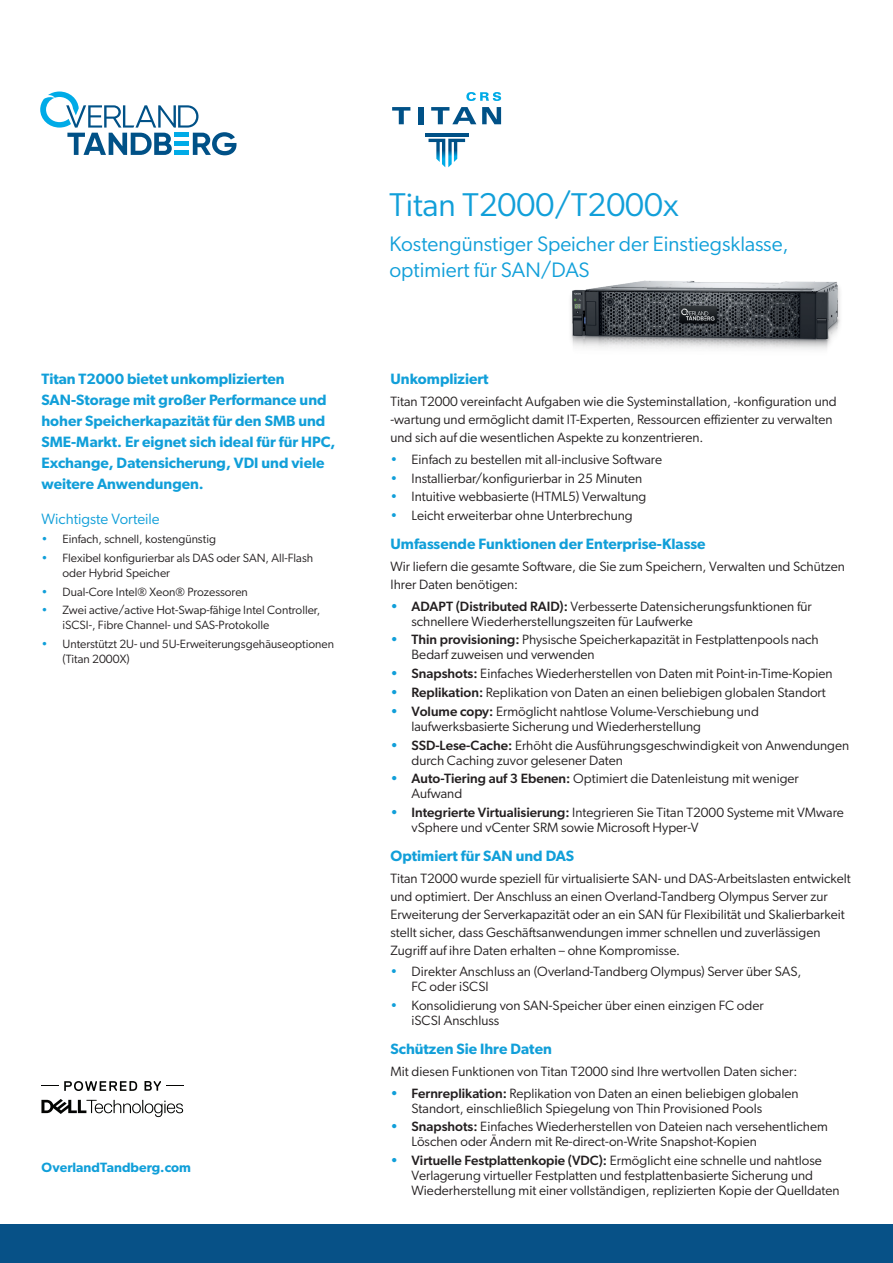
<style>
.page{position:relative;width:893px;height:1263px;background:#fff}
.page>*{position:absolute;margin:0;border:0;box-sizing:border-box;transform-origin:0 0}
.t1{font:33px "Gibson";color:#119fd9}
.t2{font:21px/25.5px "Gibson";color:#119fd9}
.t3{font:600 15px/21px "Gibson";color:#119fd9}
.t4{font:15px "Gibson";color:#119fd9}
.t5{font:13.5px/15px "Gibson";color:#231f20}
.t6{font:600 13.5px "Gibson";color:#119fd9}
.t7{font:12px/15px "Gibson";color:#231f20}
.s1{color:#119fd9}
.s2{font-weight:500;color:#119fd9}
.s3{font-weight:500}
</style>
<div class="page">
<svg style="left:40px;top:92px;width:196px;height:63px"></svg>
<div style="left:0;top:1224px;width:893px;height:39px;background:#075187"></div>
<img style="left:571px;top:280px;width:269px;height:70px">
<svg style="left:42px;top:1081px;width:95px;height:10px"></svg>
<svg style="left:145px;top:1081px;width:38px;height:10px"></svg>
<svg style="left:41px;top:1099px;width:142px;height:18px"></svg>
<svg style="left:392px;top:107px;width:18px;height:17px"></svg>
<div style="left:418px;top:107px;width:5px;height:17px;background:#005187"></div>
<svg style="left:431px;top:107px;width:45px;height:17px"></svg>
<svg style="left:482px;top:107px;width:19px;height:17px"></svg>
<hr style="left:425px;top:133px;width:44px;height:3px;background:#005187">
<svg style="left:428px;top:139px;width:37px;height:28px"></svg>
<svg style="left:466px;top:92px;width:35px;height:9px"></svg>
<p class="t3" style="left:41px;top:368px;width:295px">Titan T2000 bietet unkomplizierten SAN-Storage mit großer Performance und hoher Speicherkapazität für den SMB und SME-Markt. Er eignet sich ideal für für HPC, Exchange, Datensicherung, VDI und viele weitere Anwendungen.</p>
<p class="t4" style="left:41px;top:509px;width:120px">Wichtigste Vorteile</p>
<p class="t7" style="left:41px;top:531px;width:176px"><span class="s1">•</span> Einfach, schnell, kostengünstig</p>
<p class="t7" style="left:62px;top:550px;width:252px;text-indent:-21px"><span class="s1">•</span> Flexibel konfigurierbar als DAS oder SAN, All-Flash oder Hybrid Speicher</p>
<p class="t7" style="left:41px;top:584px;width:208px"><span class="s1">•</span> Dual-Core Intel® Xeon® Prozessoren</p>
<p class="t7" style="left:62px;top:602px;width:259px;text-indent:-21px"><span class="s1">•</span> Zwei active/active Hot-Swap-fähige Intel Controller, iSCSI-, Fibre Channel- und SAS-Protokolle</p>
<p class="t7" style="left:62px;top:636px;width:273px;text-indent:-21px"><span class="s1">•</span> Unterstützt 2U- und 5U-Erweiterungsgehäuseoptionen (Titan 2000X)</p>
<p class="t6" style="left:41px;top:1160px;width:151px">OverlandTandberg.com</p>
<h1 class="t1" style="left:389px;top:185px;width:291px">Titan T2000/T2000x</h1>
<h2 class="t2" style="left:389px;top:231px;width:401px">Kostengünstiger Speicher der Einstiegsklasse, optimiert für SAN/DAS</h2>
<p class="t3" style="left:390px;top:368px;width:100px">Unkompliziert</p>
<p class="t5" style="left:390px;top:393px;width:448px;line-height:18px">Titan T2000 vereinfacht Aufgaben wie die Systeminstallation, -konfiguration und -wartung und ermöglicht damit IT-Experten, Ressourcen effizienter zu verwalten und sich auf die wesentlichen Aspekte zu konzentrieren.</p>
<p class="t5" style="left:390px;top:452px;width:273px"><span class="s1">•</span> Einfach zu bestellen mit all-inclusive Software</p>
<p class="t5" style="left:390px;top:470px;width:253px"><span class="s1">•</span> Installierbar/konfigurierbar in 25 Minuten</p>
<p class="t5" style="left:390px;top:489px;width:257px"><span class="s1">•</span> Intuitive webbasierte (HTML5) Verwaltung</p>
<p class="t5" style="left:390px;top:508px;width:244px"><span class="s1">•</span> Leicht erweiterbar ohne Unterbrechung</p>
<p class="t3" style="left:390px;top:533px;width:316px">Umfassende Funktionen der Enterprise-Klasse</p>
<p class="t5" style="left:390px;top:557px;width:456px;line-height:18px">Wir liefern die gesamte Software, die Sie zum Speichern, Verwalten und Schützen<br>Ihrer Daten benötigen:</p>
<p class="t5" style="left:411px;top:598px;width:402px;text-indent:-21px"><span class="s2">•</span> <span class="s3">ADAPT (Distributed RAID):</span> Verbesserte Datensicherungsfunktionen für schnellere Wiederherstellungszeiten für Laufwerke</p>
<p class="t5" style="left:411px;top:632px;width:409px;text-indent:-21px"><span class="s2">•</span> <span class="s3">Thin provisioning:</span> Physische Speicherkapazität in Festplattenpools nach<br>Bedarf zuweisen und verwenden</p>
<p class="t5" style="left:390px;top:666px;width:443px"><span class="s2">•</span> <span class="s3">Snapshots:</span> Einfaches Wiederherstellen von Daten mit Point-in-Time-Kopien</p>
<p class="t5" style="left:390px;top:685px;width:437px"><span class="s2">•</span> <span class="s3">Replikation:</span> Replikation von Daten an einen beliebigen globalen Standort</p>
<p class="t5" style="left:411px;top:703px;width:349px;text-indent:-21px"><span class="s2">•</span> <span class="s3">Volume copy:</span> Ermöglicht nahtlose Volume-Verschiebung und laufwerksbasierte Sicherung und Wiederherstellung</p>
<p class="t5" style="left:411px;top:737px;width:439px;text-indent:-21px"><span class="s2">•</span> <span class="s3">SSD-Lese-Cache:</span> Erhöht die Ausführungsgeschwindigkeit von Anwendungen durch Caching zuvor gelesener Daten</p>
<p class="t5" style="left:411px;top:771px;width:389px;text-indent:-21px"><span class="s2">•</span> <span class="s3">Auto-Tiering auf 3 Ebenen:</span> Optimiert die Datenleistung mit weniger<br>Aufwand</p>
<p class="t5" style="left:411px;top:805px;width:434px;text-indent:-21px"><span class="s2">•</span> <span class="s3">Integrierte Virtualisierung:</span> Integrieren Sie Titan T2000 Systeme mit VMware vSphere und vCenter SRM sowie Microsoft Hyper-V</p>
<p class="t3" style="left:390px;top:845px;width:185px">Optimiert für SAN und DAS</p>
<p class="t5" style="left:390px;top:869px;width:462px;line-height:18px">Titan T2000 wurde speziell für virtualisierte SAN- und DAS-Arbeitslasten entwickelt und optimiert. Der Anschluss an einen Overland-Tandberg Olympus Server zur Erweiterung der Serverkapazität oder an ein SAN für Flexibilität und Skalierbarkeit stellt sicher, dass Geschäftsanwendungen immer schnellen und zuverlässigen Zugriff auf ihre Daten erhalten – ohne Kompromisse.</p>
<p class="t5" style="left:411px;top:964px;width:391px;text-indent:-21px"><span class="s1">•</span> Direkter Anschluss an (Overland-Tandberg Olympus) Server über SAS,<br>FC oder iSCSI</p>
<p class="t5" style="left:411px;top:998px;width:354px;text-indent:-21px"><span class="s1">•</span> Konsolidierung von SAN-Speicher über einen einzigen FC oder iSCSI Anschluss</p>
<p class="t3" style="left:390px;top:1038px;width:163px">Schützen Sie Ihre Daten</p>
<p class="t5" style="left:390px;top:1064px;width:408px">Mit diesen Funktionen von Titan T2000 sind Ihre wertvollen Daten sicher:</p>
<p class="t5" style="left:411px;top:1085px;width:388px;text-indent:-21px"><span class="s2">•</span> <span class="s3">Fernreplikation:</span> Replikation von Daten an einen beliebigen globalen<br>Standort, einschließlich Spiegelung von Thin Provisioned Pools</p>
<p class="t5" style="left:411px;top:1119px;width:418px;text-indent:-21px"><span class="s2">•</span> <span class="s3">Snapshots:</span> Einfaches Wiederherstellen von Dateien nach versehentlichem<br>Löschen oder Ändern mit Re-direct-on-Write Snapshot-Kopien</p>
<p class="t5" style="left:411px;top:1153px;width:430px;text-indent:-21px"><span class="s2">•</span> <span class="s3">Virtuelle Festplattenkopie (VDC):</span> Ermöglicht eine schnelle und nahtlose<br>Verlagerung virtueller Festplatten und festplattenbasierte Sicherung und<br>Wiederherstellung mit einer vollständigen, replizierten Kopie der Quelldaten</p>
</div>
